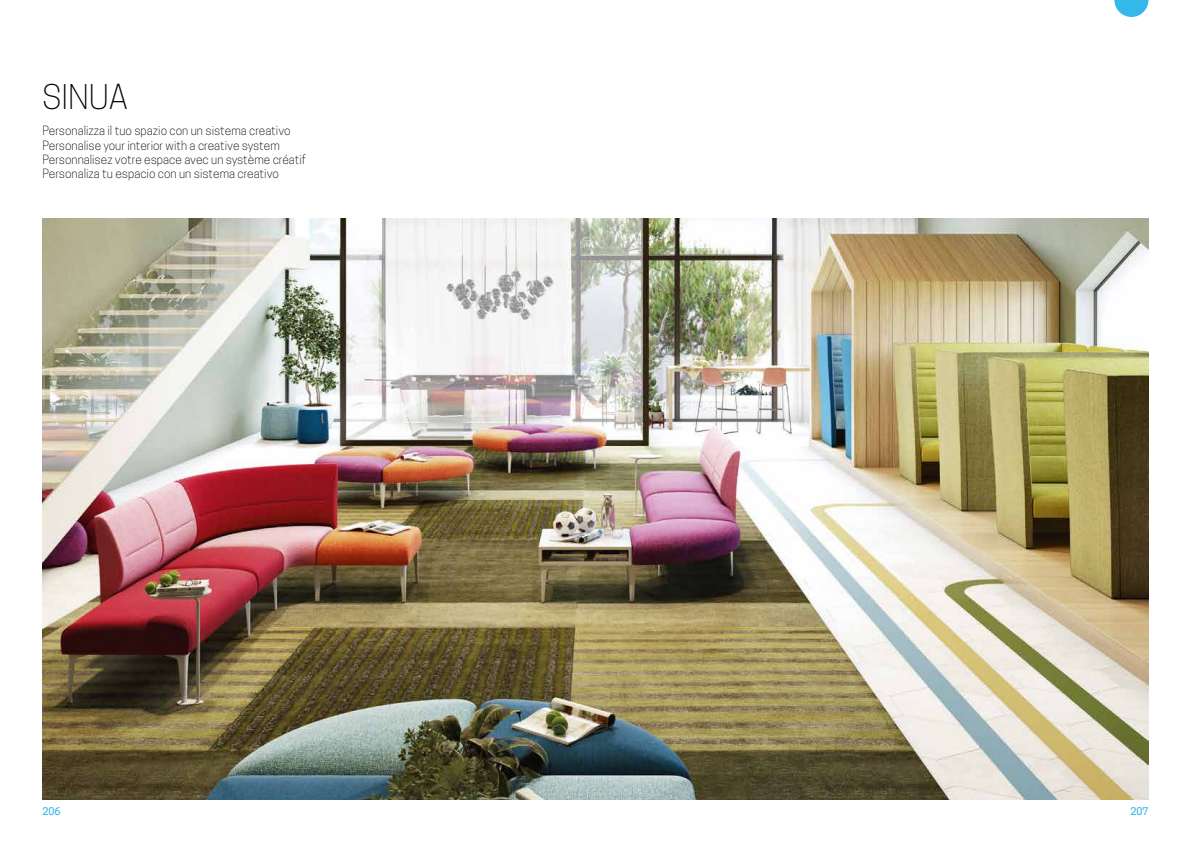
<style>
.page{position:relative;width:1191px;height:842px;background:#fff}
.page>*{position:absolute;margin:0;border:0;box-sizing:border-box;transform-origin:0 0}
.t1{font:300 32px "Cooper Hewitt";color:#000}
.t2{font:300 12px/14.2px "Cooper Hewitt";color:#000}
.t3{font:500 10px "Cooper Hewitt";color:#33b8e9}
</style>
<div class="page">
<svg style="left:1114px;top:0;width:34px;height:17px"></svg>
<img style="left:43px;top:218px;width:1105px;height:581px">
<h1 class="t1" style="left:43px;top:78px;width:87px">SINUA</h1>
<p class="t2" style="left:43px;top:138px;width:265px">Personalise your interior with a creative system<br>Personnalisez votre espace avec un système créatif<br>Personaliza tu espacio con un sistema creativo</p>
<p class="t2" style="left:43px;top:124px;width:250px">Personalizza il tuo spazio con un sistema creativo</p>
<p class="t3" style="left:43px;top:806px;width:19px">206</p>
<p class="t3" style="left:1130px;top:806px;width:19px">207</p>
</div>
